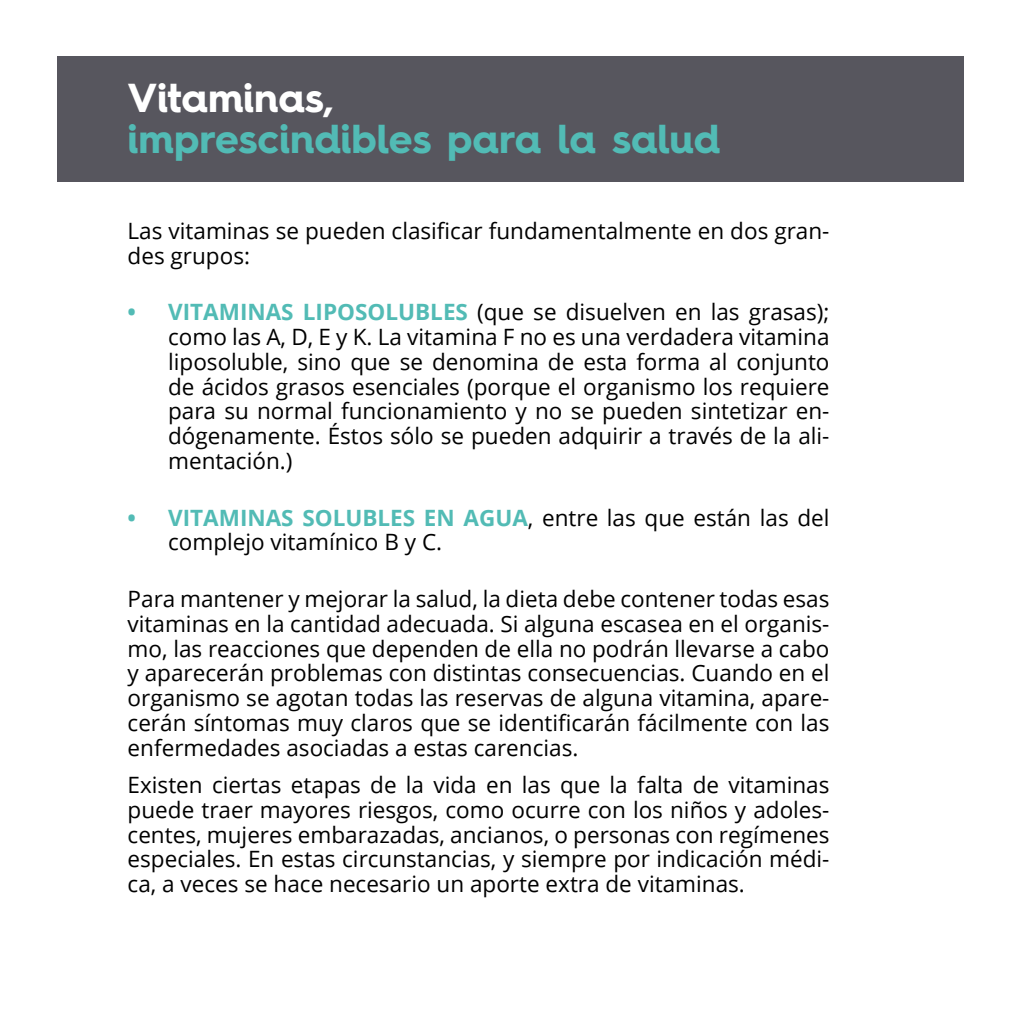
<style>
.page{position:relative;width:1021px;height:1021px;background:#fff}
.page>*{position:absolute;margin:0;border:0;box-sizing:border-box;transform-origin:0 0}
.t1{font:700 40.5px "Hurme Geometric Sans 4";letter-spacing:-.005em;color:#52bbb5}
.t2{font:700 40.5px "Hurme Geometric Sans 4";letter-spacing:-.005em;color:#fff}
.t3{font:22.5px/24.8px "Open Sans";color:#000;text-align:justify}
.s1{font-weight:700;color:#52bbb5}
</style>
<div class="page">
<div style="left:57px;top:57px;width:906px;height:125px;background:#57565e"></div>
<p class="t2" style="left:128px;top:70px;width:208px">Vitaminas,</p>
<p class="t1" style="left:128px;top:110px;width:594px">imprescindibles para la salud</p>
<p class="t3" style="left:128px;top:218px;width:703px">Las vitaminas se pueden clasificar fundamentalmente en dos gran&shy;des grupos:</p>
<p class="t3" style="left:168px;top:299px;width:663px;text-indent:-40px"><span class="s1">• VITAMINAS LIPOSOLUBLES</span> (que se disuelven en las grasas); como las A, D, E y K. La vitamina F no es una verdadera vitamina liposoluble, sino que se denomina de esta forma al conjunto de ácidos grasos esenciales (porque el organismo los requiere para su normal funcionamiento y no se pueden sintetizar en&shy;dógenamente. Éstos sólo se pueden adquirir a través de la ali&shy;mentación.)</p>
<p class="t3" style="left:168px;top:504px;width:663px;text-indent:-40px"><span class="s1">• VITAMINAS SOLUBLES EN AGUA</span>, entre las que están las del complejo vitamínico B y C.</p>
<p class="t3" style="left:128px;top:586px;width:703px">Para mantener y mejorar la salud, la dieta debe contener todas esas vitaminas en la cantidad adecuada. Si alguna escasea en el organis&shy;mo, las reacciones que dependen de ella no podrán llevarse a cabo y aparecerán problemas con distintas consecuencias. Cuando en el organismo se agotan todas las reservas de alguna vitamina, apare&shy;cerán síntomas muy claros que se identificarán fácilmente con las enfermedades asociadas a estas carencias.</p>
<p class="t3" style="left:128px;top:772px;width:703px">Existen ciertas etapas de la vida en las que la falta de vitaminas puede traer mayores riesgos, como ocurre con los niños y adoles&shy;centes, mujeres embarazadas, ancianos, o personas con regímenes especiales. En estas circunstancias, y siempre por indicación médi&shy;ca, a veces se hace necesario un aporte extra de vitaminas.</p>
</div>
